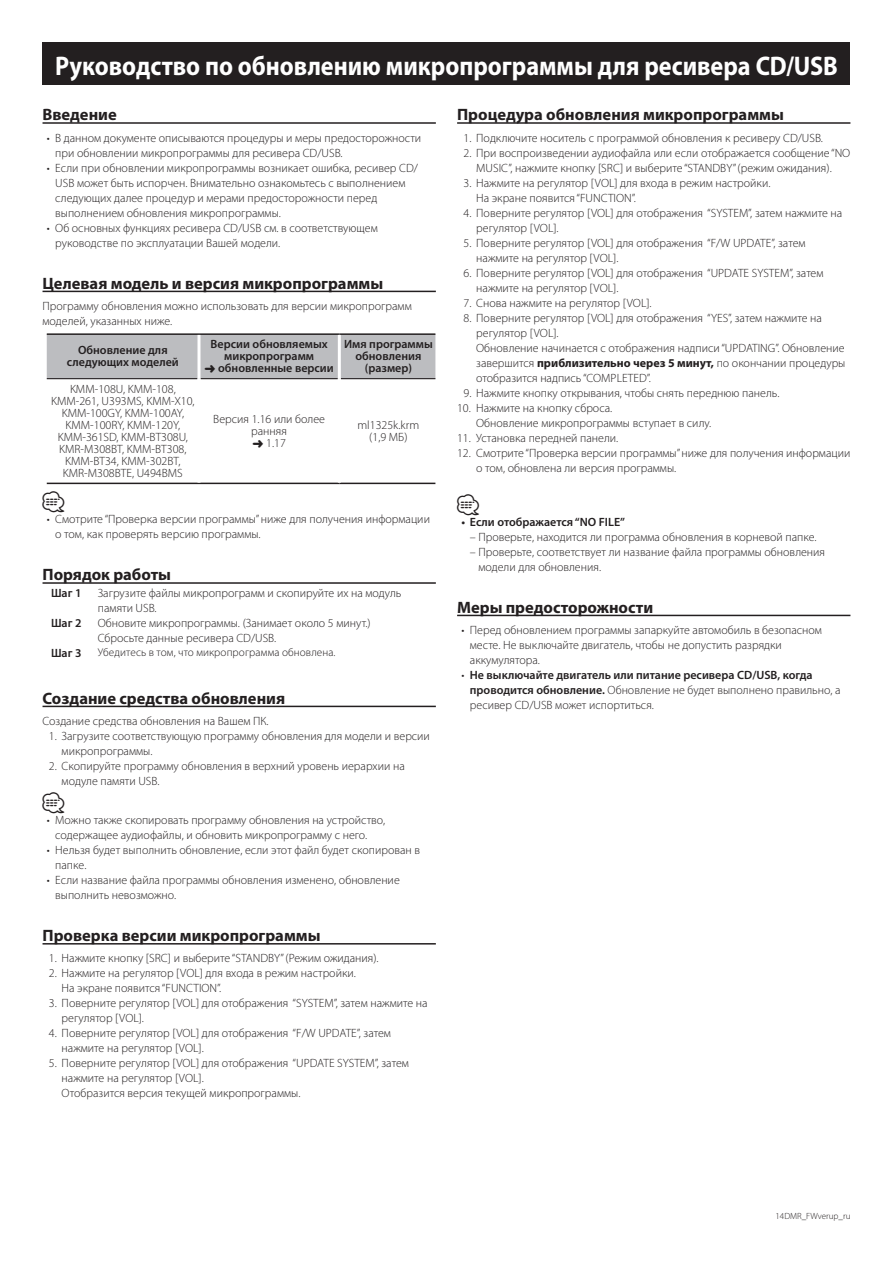
<style>
.page{position:relative;width:893px;height:1263px;background:#fff}
.page>*{position:absolute;margin:0;border:0;box-sizing:border-box;transform-origin:0 0}
.t1{font:700 27px "Myriad Pro";color:#fff;scale:.9 1}
.t2{font:21px "Car Symble";color:#231f20}
.t3{font:700 16.5px "Myriad Pro";color:#231f20}
.t4{font:300 12px/15px "Myriad Pro";color:#231f20}
.t5{font:600 12px/12px "Myriad Pro";color:#231f20;text-align:center}
.t6{font:300 11.25px "Myriad Pro";letter-spacing:.01em;color:#231f20}
.t7{font:300 9px "Myriad Pro";color:#231f20}
.s1{font-weight:700}
.s2{font-weight:600}
</style>
<div class="page">
<div style="left:43px;top:43px;width:807px;height:42px;background:#231f20"></div>
<hr style="left:43px;top:122px;width:393px;height:2px;background:#231f20">
<hr style="left:43px;top:291px;width:393px;height:1px;background:#231f20">
<hr style="left:43px;top:582px;width:393px;height:2px;background:#231f20">
<hr style="left:43px;top:706px;width:393px;height:1px;background:#231f20">
<hr style="left:43px;top:943px;width:393px;height:1px;background:#231f20">
<div style="left:47px;top:335px;width:388px;height:43px;background:#bcbdc0"></div>
<hr style="left:47px;top:333px;width:152px;height:2px;background:#231f20">
<hr style="left:199px;top:333px;width:140px;height:2px;background:#231f20">
<hr style="left:339px;top:333px;width:96px;height:2px;background:#231f20">
<hr style="left:47px;top:483px;width:152px;height:1px;background:#231f20">
<hr style="left:199px;top:483px;width:140px;height:1px;background:#231f20">
<hr style="left:339px;top:483px;width:96px;height:1px;background:#231f20">
<hr style="left:47px;top:378px;width:150px;height:1px;background:#231f20">
<hr style="left:200px;top:378px;width:138px;height:1px;background:#231f20">
<hr style="left:341px;top:378px;width:94px;height:1px;background:#231f20">
<hr style="left:197px;top:335px;width:3px;height:44px;background:#fff">
<hr style="left:338px;top:335px;width:3px;height:44px;background:#fff">
<hr style="left:457px;top:122px;width:393px;height:2px;background:#231f20">
<hr style="left:457px;top:615px;width:393px;height:1px;background:#231f20">
<h1 class="t1" style="left:55px;top:48px;width:871px">Руководство по обновлению микропрограммы для ресивера CD/USB</h1>
<h3 class="t3" style="left:43px;top:104px;width:76px">Введение</h3>
<p class="t4" style="left:55px;top:130px;width:367px">В данном документе описываются процедуры и меры предосторожности</p>
<h3 class="t3" style="left:457px;top:104px;width:328px">Процедура обновления микропрограммы</h3>
<p class="t4" style="left:463px;top:130px;width:361px">1. Подключите носитель с программой обновления к ресиверу CD/USB.</p>
<p class="t4" style="left:463px;top:145px;width:388px;text-align:center">2. При воспроизведении аудиофайла или если отображается сообщение“NO<br>MUSIC ,” нажмите кнопку [SRC и] выберите“STANDBY” (режим ожидания .(</p>
<p class="t4" style="left:476px;top:175px;width:296px;text-indent:-13px">3. Нажмите на регулятор [VOL] для входа в режим настройки.<br>На экране появится“FUNCTION .“</p>
<p class="t4" style="left:476px;top:205px;width:367px;text-indent:-13px">4. Поверните регулятор [VOL] для отображения “SYSTEM ,” затем нажмите на регулятор [VOL .[</p>
<p class="t4" style="left:476px;top:235px;width:331px;text-indent:-13px">5. Поверните регулятор [VOL] для отображения “ W/ F UPDATE ,” затем нажмите на регулятор [VOL .[</p>
<p class="t4" style="left:476px;top:265px;width:349px;text-indent:-13px">6. Поверните регулятор [VOL] для отображения “UPDATE SYSTEM ,” затем нажмите на регулятор [VOL .[</p>
<p class="t4" style="left:463px;top:295px;width:190px">7. Снова нажмите на регулятор [VOL .[</p>
<p class="t4" style="left:476px;top:310px;width:371px;text-indent:-13px">8. Поверните регулятор [VOL] для отображения “YES ,” затем нажмите на регулятор [VOL .[<br>Обновление начинается с отображения надписи“UPDATING .” Обновление завершится <span class="s1">приблизительно через 5 минут,</span> по окончании процедуры отобразится надпись“COMPLETED .“</p>
<p class="t4" style="left:463px;top:385px;width:317px">9. Нажмите кнопку открывания, чтобы снять переднюю панель.</p>
<p class="t4" style="left:476px;top:400px;width:236px;text-indent:-19px">10. Нажмите на кнопку сброса.<br>Обновление микропрограммы вступает в силу.</p>
<p class="t4" style="left:457px;top:430px;width:163px">11. Установка передней панели.</p>
<p class="t4" style="left:476px;top:445px;width:376px;text-indent:-19px">12. Смотрите “Проверка версии программы”ниже для получения информации о том, обновлена ли версия программы.</p>
<p class="t4" style="left:47px;top:130px;width:4px">•</p>
<p class="t4" style="left:55px;top:145px;width:364px">при обновлении микропрограммы для ресивера CD/USB.<br>Если при обновлении микропрограммы возникает ошибка, ресивер CD/</p>
<p class="t4" style="left:47px;top:160px;width:4px">•</p>
<p class="t4" style="left:55px;top:175px;width:352px">USB может быть испорчен. Внимательно ознакомьтесь с выполнением следующих далее процедур и мерами предосторожности перед выполнением обновления микропрограммы.<br>Об основных функциях ресивера CD/USB см в. соответствующем</p>
<p class="t4" style="left:47px;top:220px;width:4px">•</p>
<p class="t4" style="left:55px;top:235px;width:227px">руководстве по эксплуатации Вашей модели.</p>
<h3 class="t3" style="left:43px;top:272px;width:342px">Целевая модель и версия микропрограммы</h3>
<p class="t4" style="left:43px;top:299px;width:371px">Программу обновления можно использовать для версии микропрограмм моделей, указанных ниже.</p>
<p class="t5" style="left:67px;top:344px;width:113px">Обновление для следующих моделей</p>
<p class="t5" style="left:205px;top:338px;width:131px">Версии обновляемых микропрограмм<br>➜ обновленные версии</p>
<p class="t5" style="left:344px;top:338px;width:90px">Имя программы обновления (размер(</p>
<p class="t4" style="left:51px;top:383px;width:145px;line-height:12px;text-align:center">KMM-108 ,U KMM-108,<br>KMM-261, U393MS, KMM X- 10,<br>KMM-100GY, KMM-100AY,<br>KMM-100RY, KMM-120 ,Y<br>KMM-361SD, KMM-BT308 ,U<br>KMR M- 308BT, KMM-BT308,<br>KMM-BT34, KMM-302BT,<br>KMR M- 308BTE U, 494BMS</p>
<p class="t4" style="left:213px;top:413px;width:113px;line-height:12px;text-align:center">Версия 1.16 или более ранняя<br>➜ 1.17</p>
<p class="t4" style="left:357px;top:419px;width:63px;line-height:12px;text-align:center">ml1325 .k krm (1,9 МБ(</p>
<h2 class="t2" style="left:43px;top:491px;width:23px">⁄</h2>
<p class="t4" style="left:55px;top:527px;width:207px">о том, как проверять версию программы.</p>
<h3 class="t3" style="left:43px;top:564px;width:130px">Порядок работы</h3>
<p class="t4" style="left:98px;top:585px;width:305px">Загрузите файлы микропрограмм и скопируйте их на модуль</p>
<p class="t4" style="left:55px;top:512px;width:376px">Смотрите“Проверка версии программы”ниже для получения информации</p>
<p class="t4" style="left:47px;top:512px;width:4px">•</p>
<p class="t5" style="left:51px;top:586px;width:32px">Шаг 1</p>
<p class="t5" style="left:51px;top:616px;width:32px">Шаг 2</p>
<p class="t4" style="left:98px;top:600px;width:274px">памяти USB.<br>Обновите микропрограммы (. Занимает около 5 минут(.</p>
<p class="t4" style="left:98px;top:630px;width:180px">Сбросьте данные ресивера CD/USB.</p>
<p class="t6" style="left:98px;top:646px;width:239px">Убедитесь в том, что микропрограмма обновлена.</p>
<p class="t5" style="left:51px;top:646px;width:32px">Шаг 3</p>
<h3 class="t3" style="left:43px;top:687px;width:244px">Создание средства обновления</h3>
<p class="t4" style="left:43px;top:714px;width:228px">Создание средства обновления на Вашем ПК.</p>
<p class="t4" style="left:62px;top:729px;width:370px;text-indent:-13px">1. Загрузите соответствующую программу обновления для модели и версии микропрограммы.</p>
<p class="t4" style="left:62px;top:759px;width:345px;text-indent:-13px">2. Скопируйте программу обновления в верхний уровень иерархии на модуле памяти USB.</p>
<p class="t4" style="left:55px;top:813px;width:332px">Можно также скопировать программу обновления на устройство,</p>
<h2 class="t2" style="left:43px;top:792px;width:23px">⁄</h2>
<p class="t4" style="left:55px;top:828px;width:366px">содержащее аудиофайлы и, обновить микропрограмму с него.<br>Нельзя будет выполнить обновление, если этот файл будет скопирован в</p>
<p class="t4" style="left:47px;top:813px;width:4px">•</p>
<p class="t4" style="left:47px;top:843px;width:4px">•</p>
<p class="t4" style="left:55px;top:858px;width:346px">папке.<br>Если название файла программы обновления изменено, обновление</p>
<p class="t4" style="left:47px;top:873px;width:4px">•</p>
<p class="t4" style="left:55px;top:888px;width:123px">выполнить невозможно.</p>
<h3 class="t3" style="left:43px;top:925px;width:280px">Проверка версии микропрограммы</h3>
<p class="t4" style="left:49px;top:951px;width:331px">1. Нажмите кнопку [SRC и] выберите“STANDBY” (Режим ожидания .(</p>
<p class="t4" style="left:62px;top:966px;width:296px;text-indent:-13px">2. Нажмите на регулятор [VOL] для входа в режим настройки.<br>На экране появится“FUNCTION .“</p>
<p class="t4" style="left:62px;top:996px;width:367px;text-indent:-13px">3. Поверните регулятор [VOL] для отображения “SYSTEM ,” затем нажмите на регулятор [VOL .[</p>
<p class="t4" style="left:62px;top:1026px;width:331px;text-indent:-13px">4. Поверните регулятор [VOL] для отображения “ W/ F UPDATE ,” затем нажмите на регулятор [VOL .[</p>
<p class="t4" style="left:62px;top:1056px;width:349px;text-indent:-13px">5. Поверните регулятор [VOL] для отображения “UPDATE SYSTEM ,” затем нажмите на регулятор [VOL .[<br>Отобразится версия текущей микропрограммы.</p>
<h2 class="t2" style="left:457px;top:494px;width:23px">⁄</h2>
<p class="t4" style="left:470px;top:529px;width:348px">– Проверьте, находится ли программа обновления в корневой папке.</p>
<p class="t4" style="left:478px;top:544px;width:348px;text-indent:-9px">– Проверьте, соответствует ли название файла программы обновления модели для обновления.</p>
<h3 class="t3" style="left:457px;top:596px;width:198px">Меры предосторожности</h3>
<p class="t4" style="left:470px;top:623px;width:354px">Перед обновлением программы запаркуйте автомобиль в безопасном</p>
<p class="t5" style="left:461px;top:515px;width:165px">• Если отображается“NO FILE“</p>
<p class="t4" style="left:461px;top:623px;width:4px">•</p>
<p class="t4" style="left:470px;top:638px;width:313px">месте. Не выключайте двигатель, чтобы не допустить разрядки аккумулятора.</p>
<p class="t5" style="left:470px;top:669px;width:344px">Не выключайте двигатель или питание ресивера CD/USB, когда</p>
<p class="t4" style="left:461px;top:668px;width:4px">•</p>
<p class="t4" style="left:470px;top:683px;width:372px"><span class="s2">проводится обновление.</span> Обновление не будет выполнено правильно а, ресивер CD/USB может испортиться.</p>
<p class="t7" style="left:775px;top:1211px;width:76px">14DMR_FWverup_ru</p>
</div>
